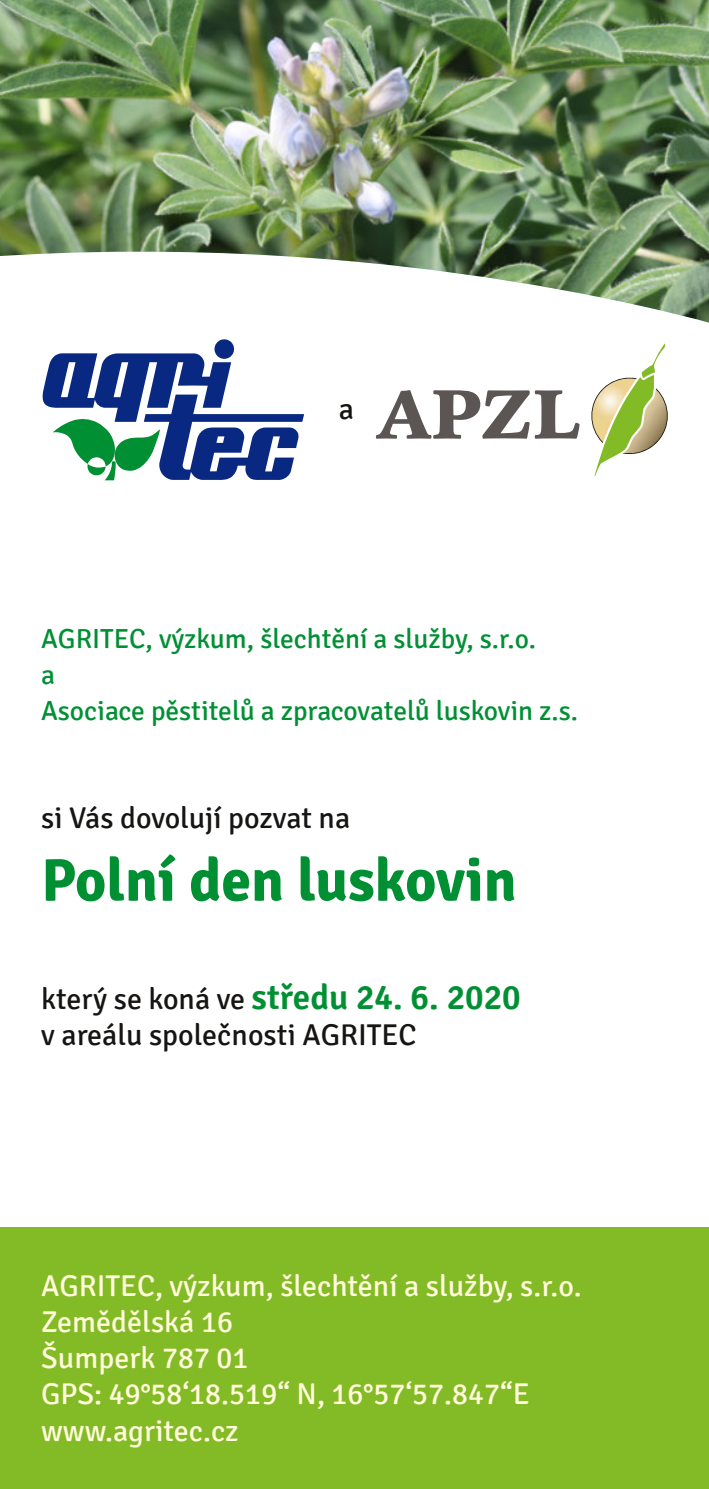
<style>
.page{position:relative;width:709px;height:1489px;background:#fff}
.page>*{position:absolute;margin:0;border:0;box-sizing:border-box;transform-origin:0 0}
.t1{font:700 60px "Signika";color:#009033}
.t2{font:600 35px "Signika";color:#009033}
.t3{font:30px/36px "Signika";color:#fffbdb}
.t4{font:30px "Signika";color:#161513}
.t5{font:27.5px/36px "Signika";color:#009033}
.s1{font-weight:400;font-size:30px;color:#161513}
</style>
<div class="page">
<div style="left:0;top:1226px;width:709px;height:262px;background:#83bb27"></div>
<img style="left:0;top:0;width:709px;height:323px">
<svg style="left:42px;top:339px;width:262px;height:141px"></svg>
<svg style="left:376px;top:390px;width:153px;height:48px"></svg>
<svg style="left:535px;top:390px;width:44px;height:48px"></svg>
<svg style="left:591px;top:343px;width:76px;height:133px"></svg>
<p class="t4" style="left:339px;top:391px;width:17px">a</p>
<p class="t5" style="left:41px;top:621px;width:538px">AGRITEC, výzkum, šlechtění a služby, s.r.o.<br>a<br>Asociace pěstitelů a zpracovatelů luskovin z.s.</p>
<p class="t4" style="left:41px;top:800px;width:310px">si Vás dovolují pozvat na</p>
<h1 class="t1" style="left:41px;top:844px;width:477px">Polní den luskovin</h1>
<p class="t2" style="left:41px;top:975px;width:481px"><span class="s1">který se koná ve</span> středu 24. 6. 2020</p>
<p class="t4" style="left:41px;top:1016px;width:377px">v areálu společnosti AGRITEC</p>
<p class="t3" style="left:41px;top:1268px;width:542px">AGRITEC, výzkum, šlechtění a služby, s.r.o.<br>Zemědělská 16<br>Šumperk 787 01<br>GPS: 49°58‘18.519“ N, 16°57‘57.847“E www.agritec.cz</p>
</div>
